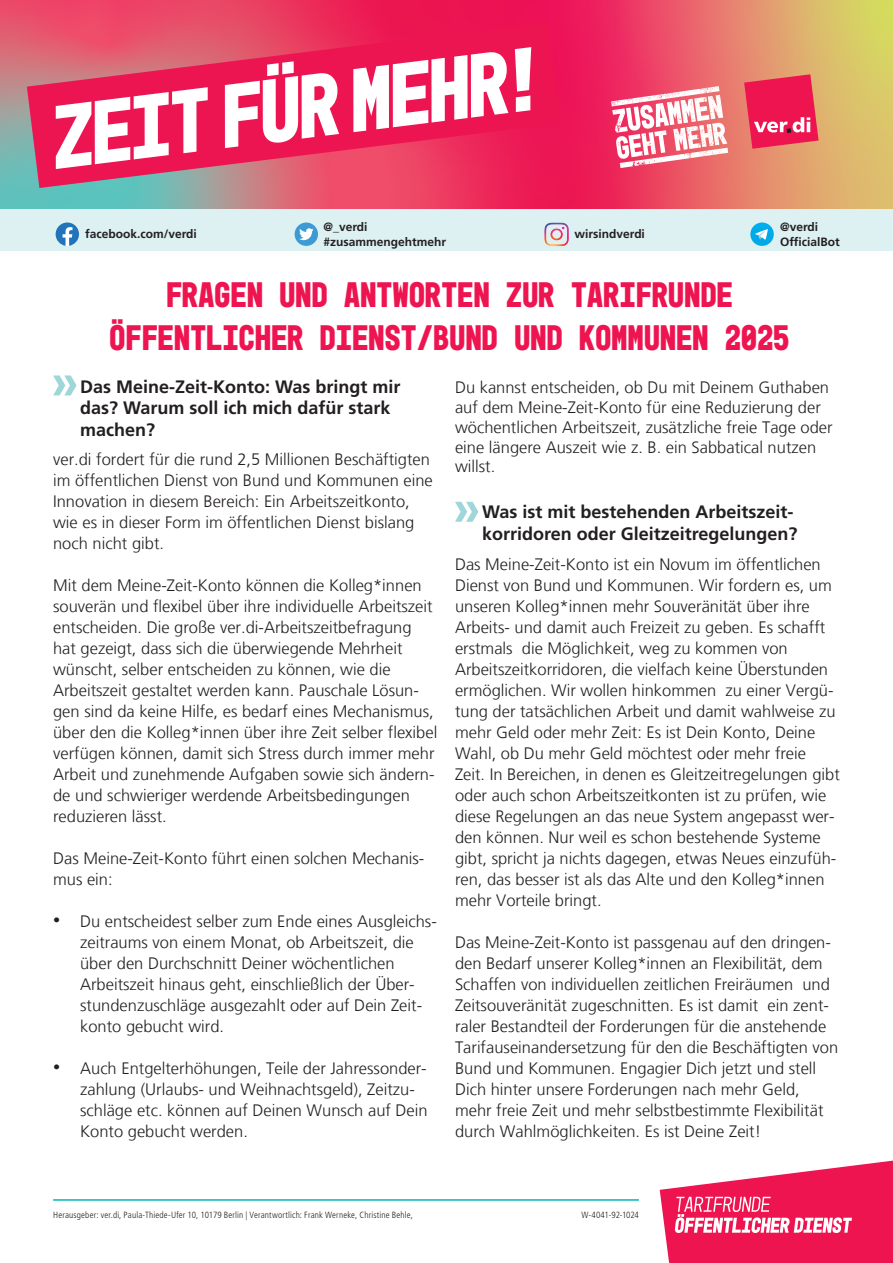
<style>
.page{position:relative;width:893px;height:1263px;background:#fff}
.page>*{position:absolute;margin:0;border:0;box-sizing:border-box;transform-origin:0 0}
.t1{font:700 36px/43.2px "Mono 45 Headline";letter-spacing:.01em;color:#ed1450;text-align:center}
.t2{font:700 18px/21.6px "Frutiger LT Pro";color:#231f20}
.t3{font:300 16.5px/21px "Frutiger";color:#231f20}
.t4{font:700 12px/14.4px "Frutiger LT Pro";color:#231f20}
.t5{font:300 condensed 9px "Frutiger LT Pro";letter-spacing:.02em;color:#231f20}
.t6{font:300 condensed 9px "Frutiger LT Pro";letter-spacing:-.01em;color:#231f20}
.s1{font-size:14.25px}
</style>
<div class="page">
<svg style="left:0;top:0;width:893px;height:208px"></svg>
<svg style="left:744px;top:74px;width:75px;height:75px"></svg>
<svg style="left:27px;top:22px;width:534px;height:166px"></svg>
<svg style="left:32px;top:52px;width:476px;height:117px"></svg>
<svg style="left:515px;top:47px;width:16px;height:65px"></svg>
<svg style="left:611px;top:86px;width:117px;height:82px"></svg>
<svg style="left:660px;top:1160px;width:233px;height:103px"></svg>
<div style="left:0;top:209px;width:893px;height:42px;background:#ddf1f3"></div>
<svg style="left:56px;top:222px;width:23px;height:24px"></svg>
<img style="left:544px;top:222px;width:25px;height:24px">
<div style="left:295px;top:222px;width:23px;height:24px;background:#3c9bd5;border-radius:12px"></div>
<svg style="left:299px;top:228px;width:15px;height:12px"></svg>
<svg style="left:750px;top:222px;width:24px;height:24px"></svg>
<svg style="left:755px;top:229px;width:13px;height:11px"></svg>
<hr style="left:53px;top:1199px;width:586px;height:2px;background:#00b6bc">
<svg style="left:53px;top:375px;width:24px;height:20px"></svg>
<svg style="left:455px;top:502px;width:23px;height:20px"></svg>
<p class="t4" style="left:323px;top:220px;width:124px">@_verdi #zusammengehtmehr</p>
<p class="t4" style="left:780px;top:220px;width:61px">@verdi<br>OfficialBot</p>
<h1 class="t1" style="left:109px;top:273px;width:682px">FRAGEN UND ANTWORTEN ZUR TARIFRUNDE<br>ÖFFENTLICHER DIENST/BUND UND KOMMUNEN 2025</h1>
<p class="t4" style="left:85px;top:227px;width:113px">facebook.com/verdi</p>
<p class="t4" style="left:574px;top:227px;width:72px">wirsindverdi</p>
<p class="t2" style="left:80px;top:376px;width:322px">Das Meine-Zeit-Konto: Was bringt mir das? Warum soll ich mich dafür stark machen?</p>
<p class="t3" style="left:53px;top:449px;width:381px">ver.di fordert für die rund 2,5 Millionen Beschäftigten im öffentlichen Dienst von Bund und Kommunen eine Innovation in diesem Bereich: Ein Arbeitszeitkonto, wie es in dieser Form im öffentlichen Dienst bislang noch nicht gibt.</p>
<p class="t3" style="left:53px;top:575px;width:386px">Mit dem Meine-Zeit-Konto können die Kolleg*innen souverän und flexibel über ihre individuelle Arbeitszeit entscheiden. Die große ver.di-Arbeitszeitbefragung hat gezeigt, dass sich die überwiegende Mehrheit wünscht, selber entscheiden zu können, wie die Arbeitszeit gestaltet werden kann. Pauschale Lösun&shy;gen sind da keine Hilfe, es bedarf eines Mechanismus, über den die Kolleg*innen über ihre Zeit selber flexibel verfügen können, damit sich Stress durch immer mehr Arbeit und zunehmende Aufgaben sowie sich ändern&shy;de und schwieriger werdende Arbeitsbedingungen reduzieren lässt.</p>
<p class="t3" style="left:53px;top:848px;width:373px">Das Meine-Zeit-Konto führt einen solchen Mechanis&shy;mus ein:</p>
<p class="t3" style="left:80px;top:911px;width:358px;text-indent:-27px"><span class="s1">•</span> Du entscheidest selber zum Ende eines Ausgleichs&shy;zeitraums von einem Monat, ob Arbeitszeit, die über den Durchschnitt Deiner wöchentlichen Arbeitszeit hinaus geht, einschließlich der Über&shy;stundenzuschläge ausgezahlt oder auf Dein Zeit&shy;konto gebucht wird.</p>
<p class="t3" style="left:80px;top:1058px;width:349px;text-indent:-27px"><span class="s1">•</span> Auch Entgelterhöhungen, Teile der Jahressonder&shy;zahlung (Urlaubs- und Weihnachtsgeld), Zeitzu&shy;schläge etc. können auf Deinen Wunsch auf Dein Konto gebucht werden.</p>
<p class="t3" style="left:455px;top:378px;width:379px;line-height:19.8px">Du kannst entscheiden, ob Du mit Deinem Guthaben auf dem Meine-Zeit-Konto für eine Reduzierung der wöchentlichen Arbeitszeit, zusätzliche freie Tage oder eine längere Auszeit wie z. B. ein Sabbatical nutzen willst.</p>
<p class="t2" style="left:482px;top:501px;width:317px">Was ist mit bestehenden Arbeitszeit&shy;korridoren oder Gleitzeitregelungen?</p>
<p class="t3" style="left:455px;top:554px;width:386px">Das Meine-Zeit-Konto ist ein Novum im öffentlichen Dienst von Bund und Kommunen. Wir fordern es, um unseren Kolleg*innen mehr Souveränität über ihre Arbeits- und damit auch Freizeit zu geben. Es schafft erstmals die Möglichkeit, weg zu kommen von Arbeitszeitkorridoren, die vielfach keine Überstunden ermöglichen. Wir wollen hinkommen zu einer Vergü&shy;tung der tatsächlichen Arbeit und damit wahlweise zu mehr Geld oder mehr Zeit: Es ist Dein Konto, Deine Wahl, ob Du mehr Geld möchtest oder mehr freie Zeit. In Bereichen, in denen es Gleitzeitregelungen gibt oder auch schon Arbeitszeitkonten ist zu prüfen, wie diese Regelungen an das neue System angepasst wer&shy;den können. Nur weil es schon bestehende Systeme gibt, spricht ja nichts dagegen, etwas Neues einzufüh&shy;ren, das besser ist als das Alte und den Kolleg*innen mehr Vorteile bringt.</p>
<p class="t3" style="left:455px;top:932px;width:385px">Das Meine-Zeit-Konto ist passgenau auf den dringen&shy;den Bedarf unserer Kolleg*innen an Flexibilität, dem Schaffen von individuellen zeitlichen Freiräumen und Zeitsouveränität zugeschnitten. Es ist damit ein zent&shy;raler Bestandteil der Forderungen für die anstehende Tarifauseinandersetzung für den die Beschäftigten von Bund und Kommunen. Engagier Dich jetzt und stell Dich hinter unsere Forderungen nach mehr Geld, mehr freie Zeit und mehr selbstbestimmte Flexibilität durch Wahlmöglichkeiten. Es ist Deine Zeit!</p>
<p class="t5" style="left:53px;top:1209px;width:361px">Herausgeber: ver.di, Paula-Thiede-Ufer 10, 10179 Berlin | Verantwortlich: Frank Werneke, Christine Behle,</p>
<p class="t6" style="left:581px;top:1209px;width:59px">W-4041-92-1024</p>
</div>
